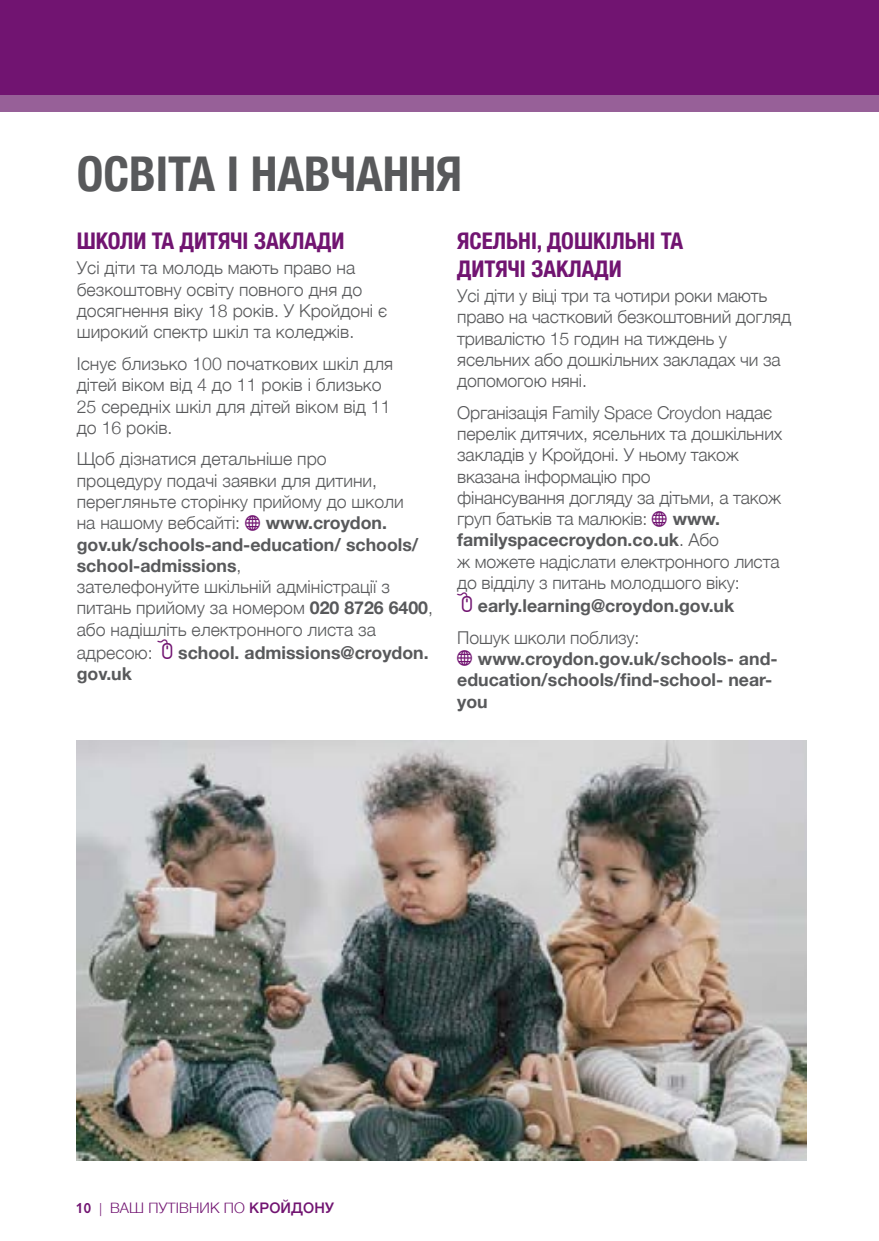
<style>
.page{position:relative;width:879px;height:1241px;background:#fff}
.page>*{position:absolute;margin:0;border:0;box-sizing:border-box;transform-origin:0 0}
.t1{font:700 condensed 47.95px "Helvetica Neue";color:#58595b}
.t2{font:700 condensed 22.93px/27.5px "Helvetica Neue";color:#711471}
.t3{font:300 17.68px/21.2px "Helvetica Neue";color:#58595b}
.t4{font:700 17.68px/21.2px "Helvetica Neue";color:#58595b}
.t5{font:300 14.53px "Helvetica";letter-spacing:.01em;color:#711471}
.s1{font-family:"Info Bits Things";font-weight:400;font-size:22.93px;color:#711471}
.s2{font-weight:700}
.s3{font-weight:300}
.s4{font-family:"Fiendstar";font-weight:600}
.s5{font-family:"Fiendstar"}
.s6{font-family:"Helvetica Neue";font-weight:500}
</style>
<div class="page">
<div style="left:0;top:0;width:878px;height:111px;background:#976098"></div>
<div style="left:0;top:0;width:878px;height:95px;background:#711471"></div>
<img style="left:77px;top:740px;width:728px;height:420px">
<h1 class="t1" style="left:77px;top:134px;width:386px">ОСВІТА І НАВЧАННЯ</h1>
<p class="t2" style="left:77px;top:225px;width:269px">ШКОЛИ ТА ДИТЯЧІ ЗАКЛАДИ</p>
<p class="t3" style="left:77px;top:256px;width:312px">Усі діти та молодь мають право на безкоштовну освіту повного дня до досягнення віку 18 років. У Кройдоні є широкий спектр шкіл та коледжів.</p>
<p class="t3" style="left:77px;top:352px;width:317px">Існує близько 100 початкових шкіл для дітей віком від 4 до 11 років і близько<br>25 середніх шкіл для дітей віком від 11 до 16 років.</p>
<p class="t3" style="left:77px;top:447px;width:357px">Щоб дізнатися детальніше про<br>процедуру подачі заявки для дитини, перегляньте сторінку прийому до школи<br>на нашому вебсайті: <span class="s1">X</span> <span class="s2">www.croydon. gov.uk/schools-and-education/ schools/ school-admissions</span>,<br>зателефонуйте шкільній адміністрації з питань прийому за номером <span class="s2">020 8726 6400</span>, або надішліть електронного листа за</p>
<p class="t4" style="left:77px;top:642px;width:353px"><span class="s3">адресою:</span> <span class="s1">/</span> school. admissions@croydon. gov.uk</p>
<p class="t2" style="left:457px;top:225px;width:227px">ЯСЕЛЬНІ, ДОШКІЛЬНІ ТА<br>ДИТЯЧІ ЗАКЛАДИ</p>
<p class="t3" style="left:457px;top:284px;width:335px">Усі діти у віці три та чотири роки мають право на частковий безкоштовний догляд тривалістю 15 годин на тиждень у ясельних або дошкільних закладах чи за допомогою няні.</p>
<p class="t3" style="left:457px;top:400px;width:326px">Організація Family Space Croydon надає перелік дитячих, ясельних та дошкільних закладів у Кройдоні. У ньому також вказана інформацію про<br>фінансування догляду за дітьми, а також груп батьків та малюків: <span class="s1">X</span> <span class="s2">www. familyspacecroydon.co.uk</span>. Або<br>ж можете надіслати електронного листа до відділу з питань молодшого віку:</p>
<p class="t4" style="left:456px;top:590px;width:279px;line-height:31.7px"><span class="s1">/</span> early.learning@croydon.gov.uk<br><span class="s3">Пошук школи поблизу:</span></p>
<p class="t4" style="left:456px;top:648px;width:322px"><span class="s1">X</span> www.croydon.gov.uk/schools- and&shy;education/schools/find-school- near&shy;you</p>
<p class="t5" style="left:76px;top:1194px;width:260px"><span class="s4">10</span> <span class="s5">|</span> ВАШ ПУТІВНИК ПО <span class="s6">КРОЙДОНУ</span></p>
</div>
